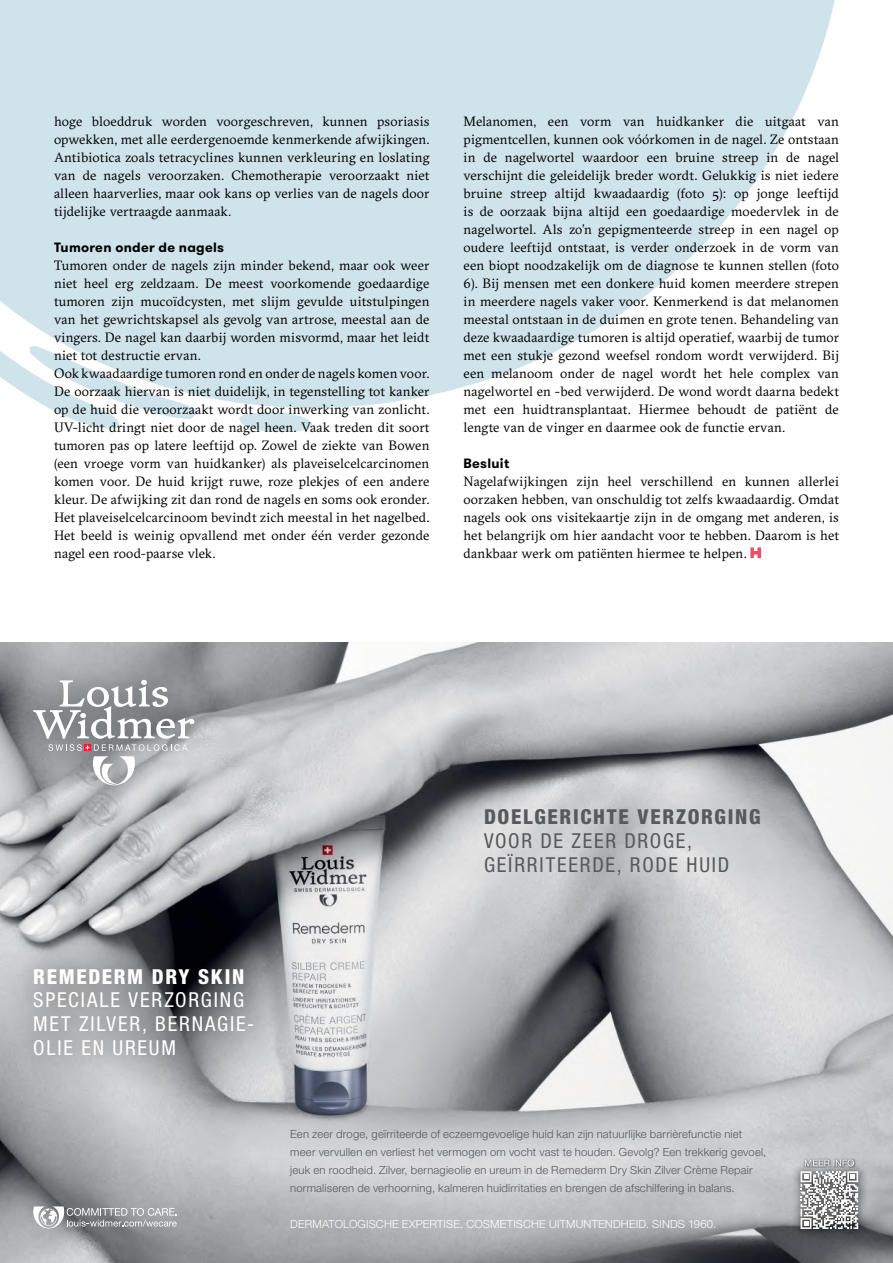
<style>
.page{position:relative;width:893px;height:1263px;background:#fff}
.page>*{position:absolute;margin:0;border:0;box-sizing:border-box;transform-origin:0 0}
.t1{font:condensed 20.7px/23.9px "Helvetica Neue LT Std";letter-spacing:.085em;color:#fff}
.t2{font:condensed 20.7px/23.9px "Helvetica Neue LT Std";letter-spacing:.085em;color:#58595b}
.t3{font:800 condensed 20.7px "Helvetica Neue LT Std";letter-spacing:.08em;color:#58595b}
.t4{font:800 condensed 20.7px "Helvetica Neue LT Std";letter-spacing:.075em;color:#fff}
.t5{font:13.5px/18px "GT Sectra";letter-spacing:.01em;color:#000;text-align:justify}
.t6{font:700 13.5px "GT Walsheim";letter-spacing:.02em;color:#000}
.t7{font:300 11.25px/18px "Helvetica Neue LT Std";letter-spacing:.015em;color:#58595b}
.t8{font:300 11.25px "Helvetica Neue LT Std";letter-spacing:.015em;color:#fff}
</style>
<div class="page">
<svg style="left:0;top:0;width:835px;height:408px;fill:#cfe3eb"></svg>
<svg style="left:0;top:162px;width:315px;height:270px;background:#d5e6ed"></svg>
<svg style="left:750px;top:547px;width:11px;height:11px"></svg>
<img style="left:0;top:642px;width:893px;height:621px">
<svg style="left:0;top:931px;width:281px;height:160px;background:#909294"></svg>
<svg style="left:33px;top:1206px;width:144px;height:22px;background:#a7a8ab"></svg>
<div style="left:9px;top:653px;width:211px;height:159px;background:#000;opacity:.75"></div>
<svg style="left:33px;top:680px;width:161px;height:105px;background:#a9aaac"></svg>
<svg style="left:792px;top:1162px;width:75px;height:76px;background:#7f8083"></svg>
<div style="left:803px;top:1157px;width:53px;height:11px;background:#bdbdbf"></div>
<svg style="left:801px;top:1159px;width:57px;height:70px"></svg>
<p class="t5" style="left:54px;top:112px;width:377px">hoge bloeddruk worden voorgeschreven, kunnen psoriasis opwekken, met alle eerdergenoemde kenmerkende afwijkingen.<br>Antibiotica zoals tetracyclines kunnen verkleuring en loslating van de nagels veroorzaken. Chemotherapie veroorzaakt niet alleen haarverlies, maar ook kans op verlies van de nagels door tijdelijke vertraagde aanmaak.</p>
<p class="t6" style="left:54px;top:238px;width:172px">Tumoren onder de nagels</p>
<p class="t5" style="left:54px;top:256px;width:377px;text-align:left">Tumoren onder de nagels zijn minder bekend, maar ook weer niet heel erg zeldzaam. De meest voorkomende goedaardige tumoren zijn mucoïdcysten, met slijm gevulde uitstulpingen van het gewrichtskapsel als gevolg van artrose, meestal aan de vingers. De nagel kan daarbij worden misvormd, maar het leidt niet tot destructie ervan.<br>Ook kwaadaardige tumoren rond en onder de nagels komen voor.<br>De oorzaak hiervan is niet duidelijk, in tegenstelling tot kanker op de huid die veroorzaakt wordt door inwerking van zonlicht.<br>UV-licht dringt niet door de nagel heen. Vaak treden dit soort tumoren pas op latere leeftijd op. Zowel de ziekte van Bowen (een vroege vorm van huidkanker) als plaveiselcelcarcinomen komen voor. De huid krijgt ruwe, roze plekjes of een andere kleur. De afwijking zit dan rond de nagels en soms ook eronder.<br>Het plaveiselcelcarcinoom bevindt zich meestal in het nagelbed.<br>Het beeld is weinig opvallend met onder één verder gezonde nagel een rood-paarse vlek.</p>
<p class="t5" style="left:463px;top:112px;width:377px">Melanomen, een vorm van huidkanker die uitgaat van pigmentcellen, kunnen ook vóórkomen in de nagel. Ze ontstaan in de nagelwortel waardoor een bruine streep in de nagel verschijnt die geleidelijk breder wordt. Gelukkig is niet iedere bruine streep altijd kwaadaardig (foto 5): op jonge leeftijd is de oorzaak bijna altijd een goedaardige moedervlek in de nagelwortel. Als zo’n gepigmenteerde streep in een nagel op oudere leeftijd ontstaat, is verder onderzoek in de vorm van een biopt noodzakelijk om de diagnose te kunnen stellen (foto 6). Bij mensen met een donkere huid komen meerdere strepen in meerdere nagels vaker voor. Kenmerkend is dat melanomen meestal ontstaan in de duimen en grote tenen. Behandeling van deze kwaadaardige tumoren is altijd operatief, waarbij de tumor met een stukje gezond weefsel rondom wordt verwijderd. Bij een melanoom onder de nagel wordt het hele complex van nagelwortel en -bed verwijderd. De wond wordt daarna bedekt met een huidtransplantaat. Hiermee behoudt de patiënt de lengte van de vinger en daarmee ook de functie ervan.</p>
<p class="t6" style="left:463px;top:454px;width:47px">Besluit</p>
<p class="t5" style="left:463px;top:472px;width:377px">Nagelafwijkingen zijn heel verschillend en kunnen allerlei oorzaken hebben, van onschuldig tot zelfs kwaadaardig. Omdat nagels ook ons visitekaartje zijn in de omgang met anderen, is het belangrijk om hier aandacht voor te hebben. Daarom is het dankbaar werk om patiënten hiermee te helpen.</p>
<h1 class="t4" style="left:33px;top:963px;width:212px">REMEDERM DRY SKIN</h1>
<h1 class="t1" style="left:33px;top:988px;width:223px">SPECIALE VERZORGING<br>MET ZILVER, BERNAGIE-<br>OLIE EN UREUM</h1>
<h1 class="t3" style="left:484px;top:804px;width:278px">DOELGERICHTE VERZORGING</h1>
<h1 class="t2" style="left:484px;top:829px;width:247px">VOOR DE ZEER DROGE,<br>GEÏRRITEERDE, RODE HUID</h1>
<p class="t7" style="left:290px;top:1125px;width:477px">Een zeer droge, geïrriteerde of eczeemgevoelige huid kan zijn natuurlijke barrièrefunctie niet meer vervullen en verliest het vermogen om vocht vast te houden. Gevolg? Een trekkerig gevoel, jeuk en roodheid. Zilver, bernagieolie en ureum in de Remederm Dry Skin Zilver Crème Repair normaliseren de verhoorning, kalmeren huidirritaties en brengen de afschilfering in balans.</p>
<p class="t8" style="left:290px;top:1217px;width:428px">DERMATOLOGISCHE EXPERTISE. COSMETISCHE UITMUNTENDHEID. SINDS 1960.</p>
</div>
